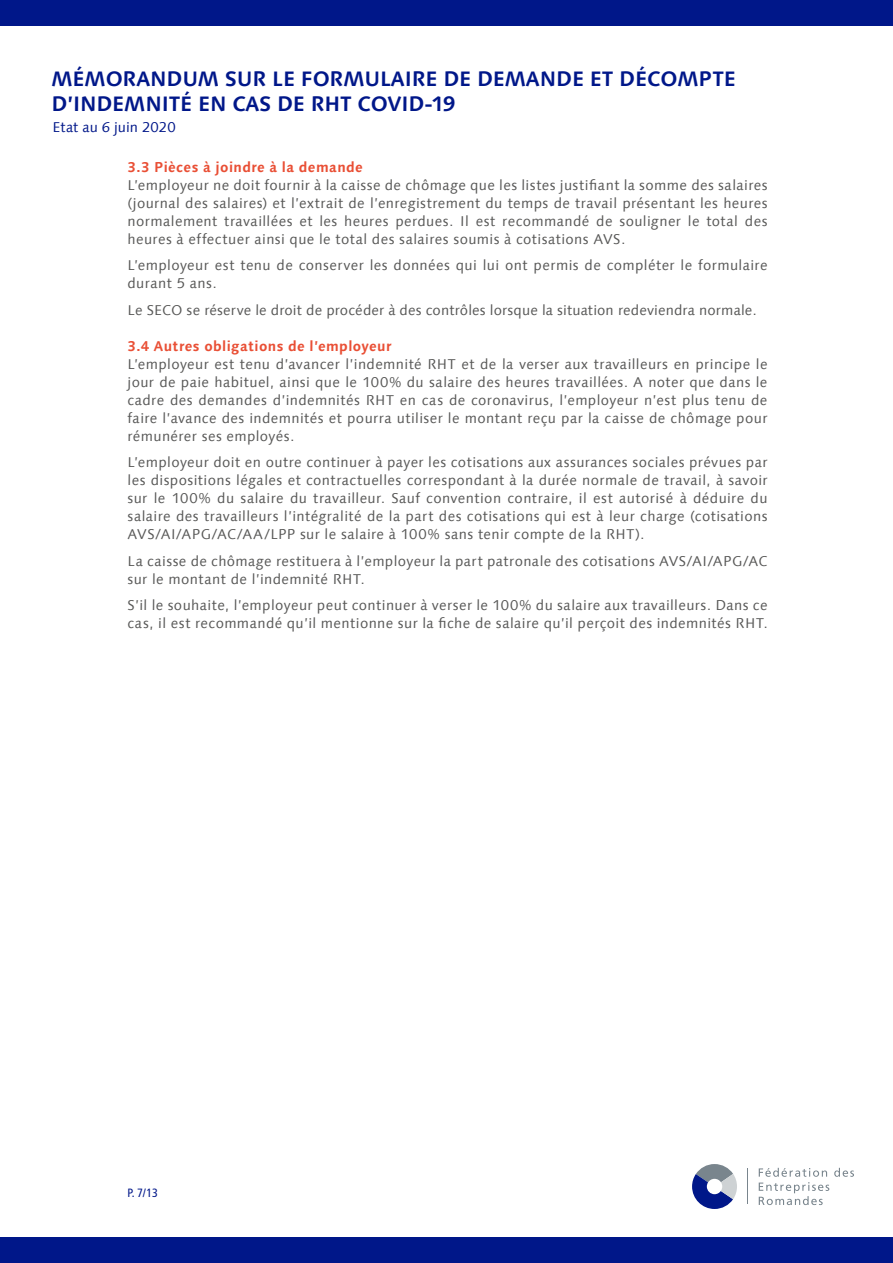
<style>
.page{position:relative;width:893px;height:1263px;background:#fff}
.page>*{position:absolute;margin:0;border:0;box-sizing:border-box;transform-origin:0 0}
.t1{font:700 21px/25.2px "Linotype Syntax Com";letter-spacing:-.01em;color:#001789}
.t2{font:14.25px/18px "Linotype Syntax Com";letter-spacing:.025em;color:#575756;text-align:justify}
.t3{font:700 14.25px "Linotype Syntax Com";letter-spacing:.025em;color:#e94f35}
.t4{font:14.25px "Linotype Syntax Com";letter-spacing:.005em;color:#001789}
.t5{font:condensed 12px "Frutiger LT";color:#001789}
</style>
<div class="page">
<div style="left:0;top:1237px;width:893px;height:26px;background:#001789"></div>
<div style="left:0;top:0;width:893px;height:26px;background:#001789"></div>
<svg style="left:759px;top:1168px;width:95px;height:37px"></svg>
<svg style="left:692px;top:1164px;width:45px;height:45px"></svg>
<hr style="left:747px;top:1168px;width:1px;height:36px;background:#79858d">
<h1 class="t1" style="left:52px;top:65px;width:686px">MÉMORANDUM SUR LE FORMULAIRE DE DEMANDE ET DÉCOMPTE<br>D’INDEMNITÉ EN CAS DE RHT COVID-19</h1>
<p class="t4" style="left:53px;top:119px;width:125px">Etat au 6 juin 2020</p>
<p class="t3" style="left:128px;top:158px;width:237px">3.3 Pièces à joindre à la demande</p>
<p class="t2" style="left:128px;top:176px;width:641px">L’employeur ne doit fournir à la caisse de chômage que les listes justifiant la somme des salaires (journal des salaires) et l’extrait de l’enregistrement du temps de travail présentant les heures normalement travaillées et les heures perdues. Il est recommandé de souligner le total des heures à effectuer ainsi que le total des salaires soumis à cotisations AVS.</p>
<p class="t2" style="left:128px;top:256px;width:641px">L’employeur est tenu de conserver les données qui lui ont permis de compléter le formulaire durant 5 ans.</p>
<p class="t2" style="left:128px;top:301px;width:630px">Le SECO se réserve le droit de procéder à des contrôles lorsque la situation redeviendra normale.</p>
<p class="t3" style="left:128px;top:337px;width:265px">3.4 Autres obligations de l’employeur</p>
<p class="t2" style="left:128px;top:355px;width:641px">L’employeur est tenu d’avancer l’indemnité RHT et de la verser aux travailleurs en principe le jour de paie habituel, ainsi que le 100% du salaire des heures travaillées. A noter que dans le cadre des demandes d’indemnités RHT en cas de coronavirus, l’employeur n’est plus tenu de faire l’avance des indemnités et pourra utiliser le montant reçu par la caisse de chômage pour rémunérer ses employés.</p>
<p class="t2" style="left:128px;top:453px;width:642px">L’employeur doit en outre continuer à payer les cotisations aux assurances sociales prévues par les dispositions légales et contractuelles correspondant à la durée normale de travail, à savoir sur le 100% du salaire du travailleur. Sauf convention contraire, il est autorisé à déduire du salaire des travailleurs l’intégralité de la part des cotisations qui est à leur charge (cotisations AVS/AI/APG/AC/AA/LPP sur le salaire à 100% sans tenir compte de la RHT).</p>
<p class="t2" style="left:128px;top:552px;width:641px">La caisse de chômage restituera à l’employeur la part patronale des cotisations AVS/AI/APG/AC sur le montant de l’indemnité RHT.</p>
<p class="t2" style="left:128px;top:596px;width:641px">S’il le souhaite, l’employeur peut continuer à verser le 100% du salaire aux travailleurs. Dans ce cas, il est recommandé qu’il mentionne sur la fiche de salaire qu’il perçoit des indemnités RHT.</p>
<p class="t5" style="left:128px;top:1186px;width:32px">P. 7/13</p>
</div>
